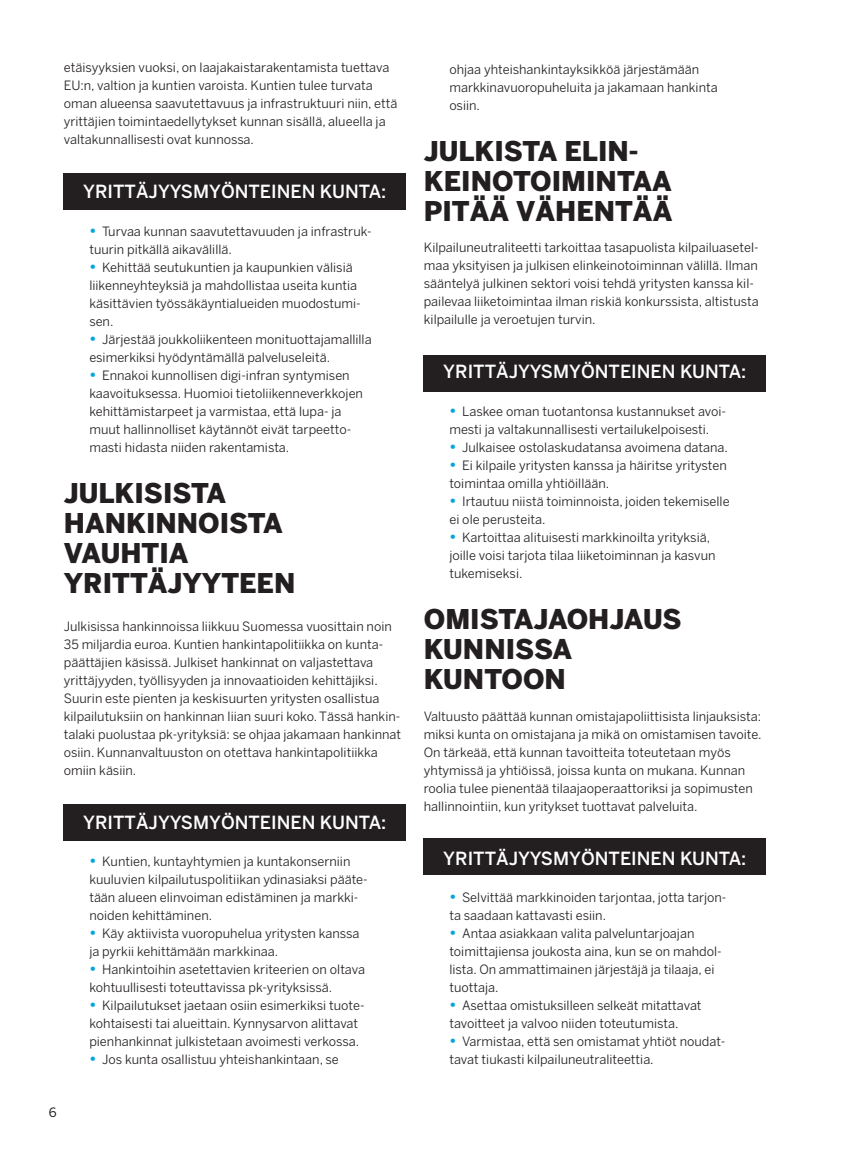
<style>
.page{position:relative;width:851px;height:1149px;background:#fff}
.page>*{position:absolute;margin:0;border:0;box-sizing:border-box;transform-origin:0 0}
.Otsikko_33{font:900 27px/30px "Benton Sans";color:#231f20}
.Väliotsikko_1{font:500 18px "Benton Sans";color:#fff}
.Leipäteksti{font:12.75px/18px "Benton Sans";color:#231f20}
.Leipäteksti-2{font:12.75px "Benton Sans";color:#231f20}
.s1{font-weight:900;font-size:15px;color:#05a6e0}
</style>
<div class="page">
<div style="left:64px;top:174px;width:342px;height:36px;background:#231f20"></div>
<div style="left:424px;top:838px;width:341px;height:36px;background:#231f20"></div>
<div style="left:424px;top:355px;width:341px;height:36px;background:#231f20"></div>
<div style="left:64px;top:804px;width:342px;height:36px;background:#231f20"></div>
<p class="Leipäteksti" style="left:64px;top:58px;width:335px">etäisyyksien vuoksi, on laajakaistarakentamista tuettava EU:n, valtion ja kuntien varoista. Kuntien tulee turvata oman alueensa saavutettavuus ja infrastruktuuri niin, että yrittäjien toimintaedellytykset kunnan sisällä, alueella ja valtakunnallisesti ovat kunnossa.</p>
<p class="Väliotsikko_1" style="left:83px;top:181px;width:304px">YRITTÄJYYSMYÖNTEINEN KUNTA:</p>
<p class="Leipäteksti" style="left:89px;top:222px;width:284px"><span class="s1">•</span> Turvaa kunnan saavutettavuuden ja infrastruk&shy;tuurin pitkällä aikavälillä.</p>
<p class="Leipäteksti" style="left:89px;top:258px;width:273px"><span class="s1">•</span> Kehittää seutukuntien ja kaupunkien välisiä liikenneyhteyksiä ja mahdollistaa useita kuntia käsittävien työssäkäyntialueiden muodostumi&shy;sen.</p>
<p class="Leipäteksti" style="left:89px;top:330px;width:284px"><span class="s1">•</span> Järjestää joukkoliikenteen monituottajamallilla esimerkiksi hyödyntämällä palveluseleitä.</p>
<p class="Leipäteksti" style="left:89px;top:366px;width:275px"><span class="s1">•</span> Ennakoi kunnollisen digi-infran syntymisen kaavoituksessa. Huomioi tietoliikenneverkkojen kehittämistarpeet ja varmistaa, että lupa- ja muut hallinnolliset käytännöt eivät tarpeetto&shy;masti hidasta niiden rakentamista.</p>
<p class="Otsikko_33" style="left:64px;top:478px;width:233px">JULKISISTA<br>HANKINNOISTA<br>VAUHTIA<br>YRITTÄJYYTEEN</p>
<p class="Leipäteksti" style="left:64px;top:616px;width:339px">Julkisissa hankinnoissa liikkuu Suomessa vuosittain noin 35 miljardia euroa. Kuntien hankintapolitiikka on kunta&shy;päättäjien käsissä. Julkiset hankinnat on valjastettava yrittäjyyden, työllisyyden ja innovaatioiden kehittäjiksi.<br>Suurin este pienten ja keskisuurten yritysten osallistua kilpailutuksiin on hankinnan liian suuri koko. Tässä hankin&shy;talaki puolustaa pk-yrityksiä: se ohjaa jakamaan hankinnat osiin. Kunnanvaltuuston on otettava hankintapolitiikka omiin käsiin.</p>
<p class="Väliotsikko_1" style="left:83px;top:811px;width:304px">YRITTÄJYYSMYÖNTEINEN KUNTA:</p>
<p class="Leipäteksti" style="left:89px;top:852px;width:280px"><span class="s1">•</span> Kuntien, kuntayhtymien ja kuntakonserniin kuuluvien kilpailutuspolitiikan ydinasiaksi pääte&shy;tään alueen elinvoiman edistäminen ja markki&shy;noiden kehittäminen.</p>
<p class="Leipäteksti" style="left:89px;top:924px;width:272px"><span class="s1">•</span> Käy aktiivista vuoropuhelua yritysten kanssa ja pyrkii kehittämään markkinaa.</p>
<p class="Leipäteksti" style="left:89px;top:960px;width:277px"><span class="s1">•</span> Hankintoihin asetettavien kriteerien on oltava kohtuullisesti toteuttavissa pk-yrityksissä.</p>
<p class="Leipäteksti" style="left:89px;top:996px;width:277px"><span class="s1">•</span> Kilpailutukset jaetaan osiin esimerkiksi tuote&shy;kohtaisesti tai alueittain. Kynnysarvon alittavat pienhankinnat julkistetaan avoimesti verkossa.</p>
<p class="Leipäteksti" style="left:89px;top:1050px;width:251px"><span class="s1">•</span> Jos kunta osallistuu yhteishankintaan, se</p>
<p class="Leipäteksti-2" style="left:49px;top:1104px;width:9px">6</p>
<p class="Leipäteksti" style="left:449px;top:60px;width:270px">ohjaa yhteishankintayksikköä järjestämään markkinavuoropuheluita ja jakamaan hankinta osiin.</p>
<p class="Otsikko_33" style="left:424px;top:136px;width:250px">JULKISTA ELIN-<br>KEINOTOIMINTAA<br>PITÄÄ VÄHENTÄÄ</p>
<p class="Leipäteksti" style="left:424px;top:238px;width:336px">Kilpailuneutraliteetti tarkoittaa tasapuolista kilpailuasetel&shy;maa yksityisen ja julkisen elinkeinotoiminnan välillä. Ilman sääntelyä julkinen sektori voisi tehdä yritysten kanssa kil&shy;pailevaa liiketoimintaa ilman riskiä konkurssista, altistusta kilpailulle ja veroetujen turvin.</p>
<p class="Väliotsikko_1" style="left:443px;top:361px;width:304px">YRITTÄJYYSMYÖNTEINEN KUNTA:</p>
<p class="Leipäteksti" style="left:449px;top:402px;width:278px"><span class="s1">•</span> Laskee oman tuotantonsa kustannukset avoi&shy;mesti ja valtakunnallisesti vertailukelpoisesti.</p>
<p class="Leipäteksti" style="left:449px;top:438px;width:280px"><span class="s1">•</span> Julkaisee ostolaskudatansa avoimena datana.</p>
<p class="Leipäteksti" style="left:449px;top:456px;width:279px"><span class="s1">•</span> Ei kilpaile yritysten kanssa ja häiritse yritysten toimintaa omilla yhtiöillään.</p>
<p class="Leipäteksti" style="left:449px;top:492px;width:282px"><span class="s1">•</span> Irtautuu niistä toiminnoista, joiden tekemiselle ei ole perusteita.</p>
<p class="Leipäteksti" style="left:449px;top:528px;width:267px"><span class="s1">•</span> Kartoittaa alituisesti markkinoilta yrityksiä, joille voisi tarjota tilaa liiketoiminnan ja kasvun tukemiseksi.</p>
<p class="Otsikko_33" style="left:424px;top:604px;width:259px">OMISTAJAOHJAUS<br>KUNNISSA<br>KUNTOON</p>
<p class="Leipäteksti" style="left:424px;top:706px;width:339px">Valtuusto päättää kunnan omistajapoliittisista linjauksista: miksi kunta on omistajana ja mikä on omistamisen tavoite.<br>On tärkeää, että kunnan tavoitteita toteutetaan myös yhtymissä ja yhtiöissä, joissa kunta on mukana. Kunnan roolia tulee pienentää tilaajaoperaattoriksi ja sopimusten hallinnointiin, kun yritykset tuottavat palveluita.</p>
<p class="Väliotsikko_1" style="left:443px;top:847px;width:304px">YRITTÄJYYSMYÖNTEINEN KUNTA:</p>
<p class="Leipäteksti" style="left:449px;top:888px;width:278px"><span class="s1">•</span> Selvittää markkinoiden tarjontaa, jotta tarjon&shy;ta saadaan kattavasti esiin.</p>
<p class="Leipäteksti" style="left:449px;top:924px;width:274px"><span class="s1">•</span> Antaa asiakkaan valita palveluntarjoajan toimittajiensa joukosta aina, kun se on mahdol&shy;lista. On ammattimainen järjestäjä ja tilaaja, ei tuottaja.</p>
<p class="Leipäteksti" style="left:449px;top:996px;width:254px"><span class="s1">•</span> Asettaa omistuksilleen selkeät mitattavat tavoitteet ja valvoo niiden toteutumista.</p>
<p class="Leipäteksti" style="left:449px;top:1032px;width:277px"><span class="s1">•</span> Varmistaa, että sen omistamat yhtiöt noudat&shy;tavat tiukasti kilpailuneutraliteettia.</p>
</div>
